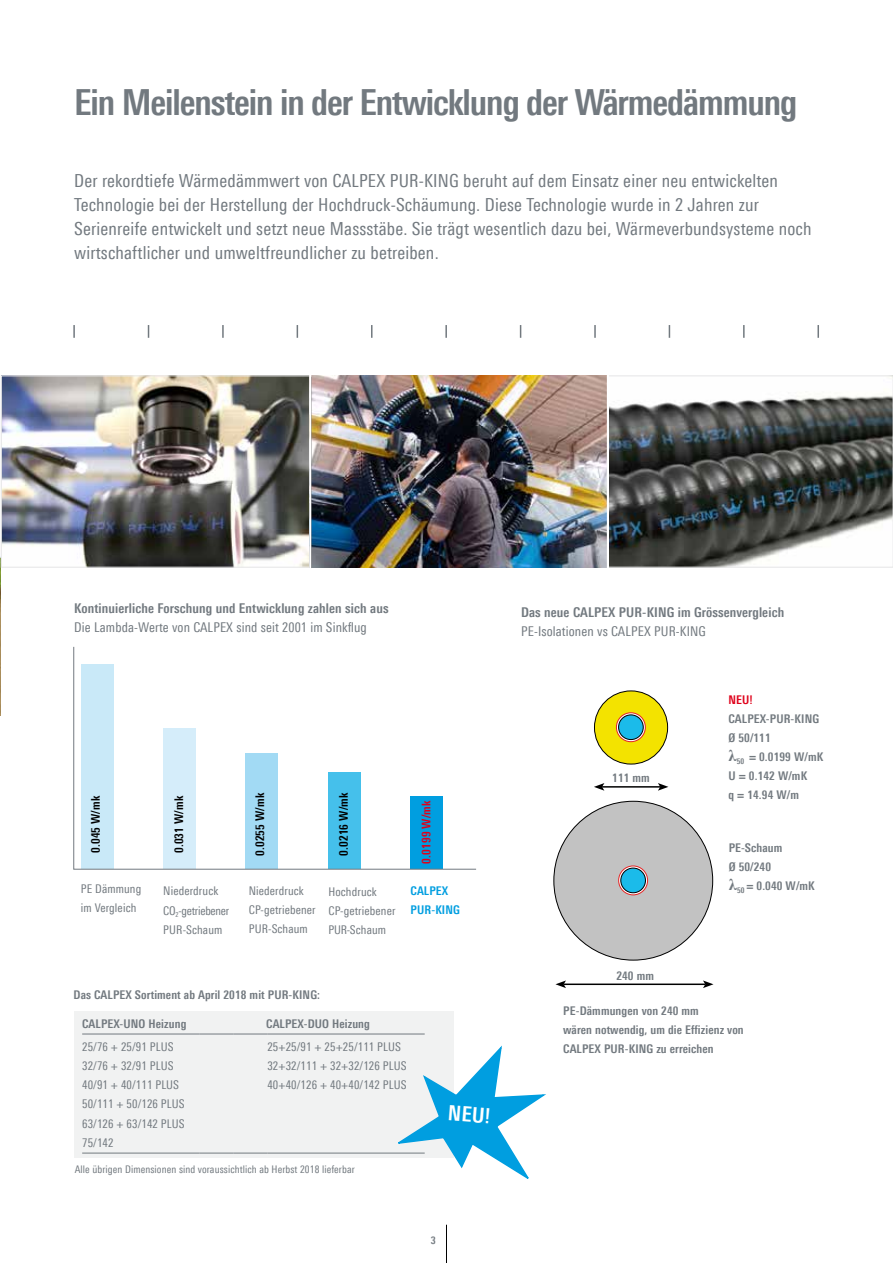
<style>
.page{position:relative;width:893px;height:1263px;background:#fff}
.page>*{position:absolute;margin:0;border:0;box-sizing:border-box;transform-origin:0 0}
.t1{font:700 36px "Linotype Univers 620 Cn";letter-spacing:-.03em;color:#72797f}
.t2{font:700 21px "Linotype Univers 620 Cn";color:#fff}
.t3{font:18px/24px "Linotype Univers 420 Cn";letter-spacing:.01em;color:#72797f}
.t4{font:700 13.5px "Linotype Univers 620 Cn";letter-spacing:.01em;color:#72797f}
.t5{font:13.5px "Linotype Univers 420 Cn";letter-spacing:.01em;color:#72797f}
.t6{font:12px/19.2px "Linotype Univers 420 Cn";letter-spacing:.01em;color:#72797f}
.t7{font:700 12px/19.2px "Linotype Univers 620 Cn";letter-spacing:.01em;color:#72797f}
.t8{font:700 12px "Linotype Univers 620 Cn";letter-spacing:.01em;color:#000}
.t9{font:700 12px/19.2px "Linotype Univers 620 Cn";letter-spacing:.01em;color:#009ee0}
.t10{font:700 12px "Linotype Univers 620 Cn";letter-spacing:.01em;color:#df001a}
.t11{font:10.5px "Linotype Univers 420 Cn";letter-spacing:.01em;color:#72797f}
.t12{font:700 10.5px "Linotype Univers 620 Cn";color:#72797f}
.s1{font-family:"Times New Roman";font-size:16.5px}
</style>
<div class="page">
<hr style="left:446px;top:1225px;width:1px;height:38px;background:#000">
<img style="left:0;top:556px;width:1px;height:159px">
<svg style="left:73px;top:646px;width:404px;height:224px"></svg>
<div style="left:74px;top:1012px;width:380px;height:146px;background:#f1f2f2"></div>
<svg style="left:817px;top:325px;width:2px;height:13px"></svg>
<svg style="left:73px;top:325px;width:2px;height:13px"></svg>
<svg style="left:148px;top:325px;width:1px;height:13px"></svg>
<svg style="left:222px;top:325px;width:2px;height:13px"></svg>
<svg style="left:297px;top:325px;width:1px;height:13px"></svg>
<svg style="left:445px;top:325px;width:2px;height:13px"></svg>
<svg style="left:594px;top:325px;width:2px;height:13px"></svg>
<svg style="left:669px;top:325px;width:1px;height:13px"></svg>
<svg style="left:743px;top:325px;width:2px;height:13px"></svg>
<svg style="left:371px;top:325px;width:1px;height:13px"></svg>
<svg style="left:520px;top:325px;width:1px;height:13px"></svg>
<div style="left:594px;top:691px;width:74px;height:73px;background:#f3e300;border-radius:50%"></div>
<div style="left:594px;top:690px;width:74px;height:74px;border:1px solid #000;border-radius:50%"></div>
<hr style="left:602px;top:786px;width:58px;height:2px;background:#000">
<svg style="left:594px;top:783px;width:10px;height:8px"></svg>
<svg style="left:658px;top:783px;width:10px;height:8px"></svg>
<hr style="left:564px;top:983px;width:141px;height:2px;background:#000">
<svg style="left:555px;top:980px;width:11px;height:8px"></svg>
<svg style="left:703px;top:980px;width:10px;height:8px"></svg>
<svg style="left:616px;top:713px;width:29px;height:29px"></svg>
<div style="left:616px;top:712px;width:30px;height:30px;border:1px solid #e42525;border-radius:50%"></div>
<img style="left:3px;top:376px;width:604px;height:191px">
<div style="left:1px;top:375px;width:310px;height:193px;border:1px solid #e8e8e9"></div>
<img style="left:609px;top:395px;width:282px;height:171px">
<div style="left:607px;top:375px;width:286px;height:193px;border:1px solid #e8e8e9"></div>
<hr style="left:309px;top:367px;width:2px;height:213px;background:#fff">
<hr style="left:607px;top:367px;width:2px;height:213px;background:#fff">
<svg style="left:392px;top:1045px;width:154px;height:134px"></svg>
<div style="left:619px;top:715px;width:24px;height:24px;background:#1bbbea;border-radius:50%"></div>
<div style="left:618px;top:715px;width:25px;height:25px;border:1px solid #000;border-radius:50%"></div>
<div style="left:554px;top:801px;width:159px;height:159px;background:#c2c2c2;border-radius:50%"></div>
<svg style="left:619px;top:866px;width:29px;height:29px"></svg>
<div style="left:618px;top:865px;width:30px;height:30px;border:1px solid #e42525;border-radius:50%"></div>
<div style="left:621px;top:868px;width:24px;height:25px;background:#1bbbea;border-radius:50%"></div>
<div style="left:621px;top:868px;width:25px;height:25px;border:1px solid #000;border-radius:50%"></div>
<hr style="left:82px;top:1034px;width:117px;height:1px;background:#72797f">
<hr style="left:199px;top:1034px;width:34px;height:1px;background:#72797f">
<hr style="left:233px;top:1034px;width:34px;height:1px;background:#72797f">
<hr style="left:267px;top:1034px;width:158px;height:1px;background:#72797f">
<hr style="left:82px;top:1153px;width:117px;height:1px;background:#72797f">
<hr style="left:199px;top:1153px;width:34px;height:1px;background:#72797f">
<hr style="left:233px;top:1153px;width:34px;height:1px;background:#72797f">
<hr style="left:267px;top:1153px;width:158px;height:1px;background:#72797f">
<h1 class="t1" style="left:74px;top:81px;width:725px">Ein Meilenstein in der Entwicklung der Wärmedämmung</h1>
<p class="t3" style="left:74px;top:168px;width:739px">Der rekordtiefe Wärmedämmwert von CALPEX PUR-KING beruht auf dem Einsatz einer neu entwickelten Technologie bei der Herstellung der Hochdruck-Schäumung. Diese Technologie wurde in 2 Jahren zur Serienreife entwickelt und setzt neue Massstäbe. Sie trägt wesentlich dazu bei, Wärmeverbundsysteme noch wirtschaftlicher und umweltfreundlicher zu betreiben.</p>
<p class="t4" style="left:74px;top:600px;width:316px">Kontinuierliche Forschung und Entwicklung zahlen sich aus</p>
<p class="t5" style="left:74px;top:620px;width:294px">Die Lambda-Werte von CALPEX sind seit 2001 im Sinkflug</p>
<p class="t8" style="left:89px;top:853px;width:59px;rotate:-90deg">0.045 W/mk</p>
<p class="t6" style="left:81px;top:879px;width:62px">PE Dämmung im Vergleich</p>
<p class="t8" style="left:172px;top:853px;width:59px;rotate:-90deg">0.031 W/mk</p>
<p class="t8" style="left:253px;top:856px;width:64px;rotate:-90deg">0.0255 W/mk</p>
<p class="t8" style="left:336px;top:855px;width:64px;rotate:-90deg">0.0216 W/mk</p>
<p class="t10" style="left:419px;top:863px;width:64px;rotate:-90deg">0.0199 W/mk</p>
<p class="t6" style="left:163px;top:881px;width:68px">Niederdruck<br>CO<sub>2</sub>-getriebener<br>PUR-Schaum</p>
<p class="t6" style="left:249px;top:881px;width:69px">Niederdruck<br>CP-getriebener<br>PUR-Schaum</p>
<p class="t6" style="left:328px;top:882px;width:69px">Hochdruck<br>CP-getriebener<br>PUR-Schaum</p>
<p class="t9" style="left:411px;top:881px;width:51px">CALPEX<br>PUR-KING</p>
<p class="t7" style="left:74px;top:985px;width:248px">Das CALPEX Sortiment ab April 2018 mit PUR-KING:</p>
<p class="t7" style="left:82px;top:1014px;width:106px">CALPEX-UNO Heizung</p>
<p class="t7" style="left:266px;top:1014px;width:105px">CALPEX-DUO Heizung</p>
<p class="t6" style="left:82px;top:1037px;width:104px">25/76 + 25/91 PLUS<br>32/76 + 32/91 PLUS<br>40/91 + 40/111 PLUS<br>50/111 + 50/126 PLUS<br>63/126 + 63/142 PLUS<br>75/142</p>
<p class="t6" style="left:267px;top:1037px;width:141px">25+25/91 + 25+25/111 PLUS<br>32+32/111 + 32+32/126 PLUS<br>40+40/126 + 40+40/142 PLUS</p>
<p class="t11" style="left:75px;top:1163px;width:282px">Alle übrigen Dimensionen sind voraussichtlich ab Herbst 2018 lieferbar</p>
<p class="t2" style="left:449px;top:1100px;width:44px;rotate:4deg">NEU!</p>
<p class="t12" style="left:431px;top:1234px;width:6px">3</p>
<p class="t4" style="left:521px;top:604px;width:265px">Das neue CALPEX PUR-KING im Grössenvergleich</p>
<p class="t5" style="left:521px;top:624px;width:186px">PE-Isolationen vs CALPEX PUR-KING</p>
<p class="t7" style="left:612px;top:767px;width:39px">111 mm</p>
<p class="t7" style="left:616px;top:966px;width:39px">240 mm</p>
<p class="t10" style="left:728px;top:692px;width:26px">NEU!</p>
<p class="t7" style="left:728px;top:709px;width:96px">CALPEX-PUR-KING<br>Ø 50/111<br><span class="s1">λ</span><sub>50</sub> = 0.0199 W/mK<br>U = 0.142 W/mK<br>q = 14.94 W/m</p>
<p class="t7" style="left:729px;top:838px;width:88px">PE-Schaum<br>Ø 50/240<br><span class="s1">λ</span><sub>50</sub> = 0.040 W/mK</p>
<p class="t7" style="left:563px;top:1001px;width:182px">PE-Dämmungen von 240 mm<br>wären notwendig, um die Effizienz von<br>CALPEX PUR-KING zu erreichen</p>
</div>
